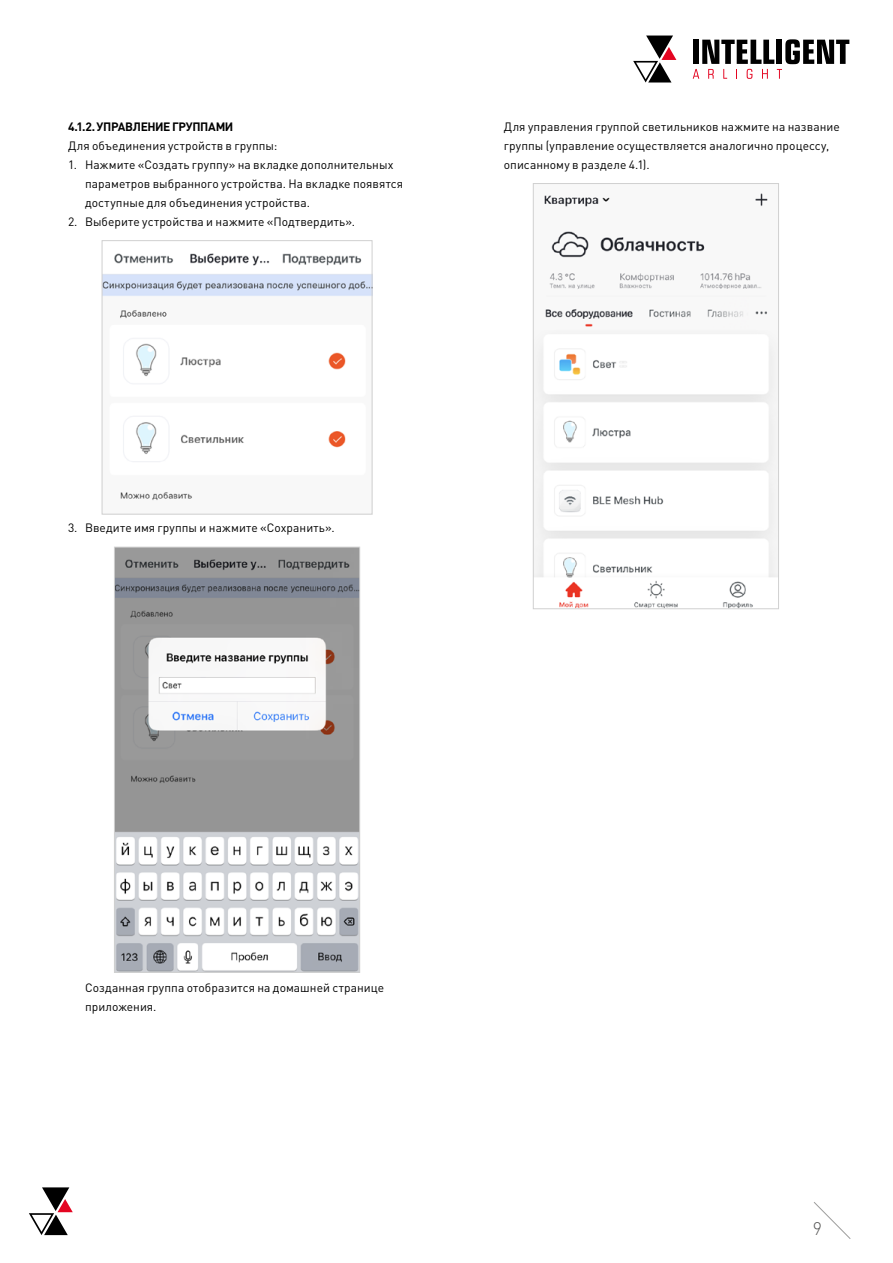
<style>
.page{position:relative;width:893px;height:1263px;background:#fff}
.page>*{position:absolute;margin:0;border:0;box-sizing:border-box;transform-origin:0 0}
.t1{font:300 18px "DIN Pro";color:#575756}
.t2{font:12px/19.2px "DIN Pro";letter-spacing:.005em;color:#000}
.t3{font:700 12px "DIN Pro";letter-spacing:-.035em;color:#000}
</style>
<div class="page">
<svg style="left:814px;top:1202px;width:37px;height:37px"></svg>
<svg style="left:693px;top:39px;width:156px;height:40px"></svg>
<svg style="left:633px;top:36px;width:43px;height:47px"></svg>
<svg style="left:29px;top:1187px;width:44px;height:48px"></svg>
<img style="left:104px;top:253px;width:266px;height:248px">
<div style="left:102px;top:240px;width:270px;height:274px;border:1px solid #d0d0d0"></div>
<img style="left:116px;top:549px;width:242px;height:421px">
<div style="left:114px;top:547px;width:246px;height:425px;border:1px solid #d0d0d0"></div>
<img style="left:535px;top:193px;width:242px;height:414px">
<div style="left:533px;top:183px;width:246px;height:426px;border:1px solid #d0d0d0"></div>
<p class="t3" style="left:68px;top:118px;width:167px">4.1.2.УПРАВЛЕНИЕ ГРУППАМИ</p>
<p class="t2" style="left:68px;top:135px;width:211px">Для объединения устройств в группы:</p>
<p class="t2" style="left:85px;top:154px;width:320px;text-indent:-17px">1. Нажмите «Создать группу» на вкладке дополнительных параметров выбранного устройства. На вкладке появятся доступные для объединения устройства.</p>
<p class="t2" style="left:68px;top:212px;width:289px">2. Выберите устройства и нажмите «Подтвердить».</p>
<p class="t2" style="left:504px;top:116px;width:337px">Для управления группой светильников нажмите на название группы (управление осуществляется аналогично процессу, описанному в разделе 4.1).</p>
<p class="t2" style="left:68px;top:518px;width:268px">3. Введите имя группы и нажмите «Сохранить».</p>
<p class="t2" style="left:85px;top:977px;width:301px">Созданная группа отобразится на домашней странице приложения.</p>
<h1 class="t1" style="left:813px;top:1216px;width:11px">9</h1>
</div>
